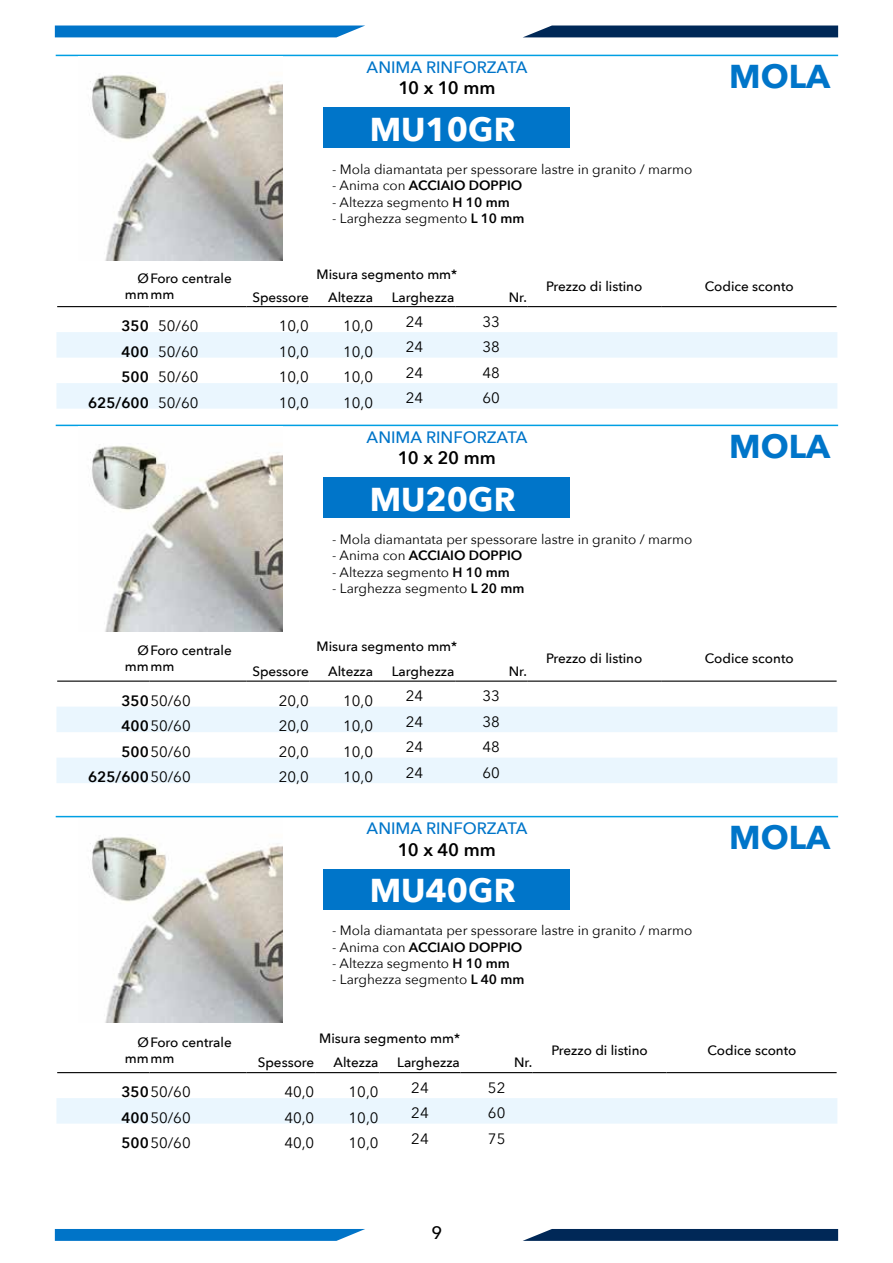
<style>
.page{position:relative;width:893px;height:1263px;background:#fff}
.page>*{position:absolute;margin:0;border:0;box-sizing:border-box;transform-origin:0 0}
.t1{font:700 33px "Avenir Next";color:#fff}
.t2{font:700 33px "Avenir Next";color:#0075c9}
.t3{font:600 18px "Avenir Next";letter-spacing:-.01em;color:#000}
.t4{font:500 18px "Avenir Next";color:#000}
.t5{font:500 16.5px "Avenir Next";color:#0075c9}
.t6{font:15px "Avenir Next";color:#000}
.t7{font:600 15px "Avenir Next";color:#000}
.t8{font:13.5px "Avenir Next";color:#000}
.t9{font:500 13.5px/16.2px "Avenir Next";color:#000}
.t10{font:600 13.5px "Avenir Next";color:#000}
.s1{font-weight:400}
.s2{font-weight:600}
</style>
<div class="page">
<div style="left:55px;top:26px;width:309px;height:11px;background:#0074c8"></div>
<div style="left:524px;top:26px;width:314px;height:11px;background:#002857"></div>
<svg style="left:55px;top:1229px;width:310px;height:12px;background:#0d7bca"></svg>
<svg style="left:523px;top:1229px;width:315px;height:12px;background:#0d3360"></svg>
<hr style="left:56px;top:816px;width:782px;height:1px;background:#009fe3">
<div style="left:324px;top:869px;width:246px;height:40px;background:#0075c9"></div>
<hr style="left:56px;top:425px;width:782px;height:1px;background:#009fe3">
<div style="left:324px;top:478px;width:246px;height:40px;background:#0075c9"></div>
<hr style="left:56px;top:55px;width:782px;height:1px;background:#009fe3">
<img style="left:90px;top:75px;width:193px;height:185px">
<div style="left:324px;top:108px;width:246px;height:40px;background:#0075c9"></div>
<svg style="left:56px;top:332px;width:781px;height:77px;fill:#eaf6fe"></svg>
<hr style="left:57px;top:306px;width:93px;height:1px;background:#000">
<hr style="left:150px;top:306px;width:97px;height:1px;background:#000">
<hr style="left:247px;top:306px;width:63px;height:1px;background:#000">
<hr style="left:310px;top:306px;width:64px;height:1px;background:#000">
<hr style="left:374px;top:306px;width:81px;height:1px;background:#000">
<hr style="left:455px;top:306px;width:72px;height:1px;background:#000">
<hr style="left:527px;top:306px;width:134px;height:1px;background:#000">
<hr style="left:661px;top:306px;width:176px;height:1px;background:#000">
<svg style="left:56px;top:707px;width:781px;height:76px;fill:#eaf6fe"></svg>
<hr style="left:57px;top:680px;width:93px;height:2px;background:#000">
<hr style="left:150px;top:680px;width:97px;height:2px;background:#000">
<hr style="left:247px;top:680px;width:63px;height:2px;background:#000">
<hr style="left:310px;top:680px;width:64px;height:2px;background:#000">
<hr style="left:374px;top:680px;width:81px;height:2px;background:#000">
<hr style="left:455px;top:680px;width:72px;height:2px;background:#000">
<hr style="left:527px;top:680px;width:134px;height:2px;background:#000">
<hr style="left:661px;top:680px;width:176px;height:2px;background:#000">
<div style="left:56px;top:1098px;width:781px;height:25px;background:#eaf6fe"></div>
<hr style="left:57px;top:1072px;width:93px;height:1px;background:#000">
<hr style="left:150px;top:1072px;width:97px;height:1px;background:#000">
<hr style="left:247px;top:1072px;width:68px;height:1px;background:#000">
<hr style="left:315px;top:1072px;width:64px;height:1px;background:#000">
<hr style="left:379px;top:1072px;width:82px;height:1px;background:#000">
<hr style="left:461px;top:1072px;width:72px;height:1px;background:#000">
<hr style="left:533px;top:1072px;width:134px;height:1px;background:#000">
<hr style="left:667px;top:1072px;width:170px;height:1px;background:#000">
<img style="left:90px;top:446px;width:193px;height:185px">
<img style="left:90px;top:837px;width:193px;height:185px">
<p class="t5" style="left:367px;top:53px;width:162px">ANIMA RINFORZATA</p>
<h2 class="t3" style="left:398px;top:73px;width:98px">10 x 10 mm</h2>
<h1 class="t1" style="left:370px;top:101px;width:147px">MU10GR</h1>
<p class="t8" style="left:332px;top:158px;width:362px">- Mola diamantata per spessorare lastre in granito / marmo</p>
<p class="t10" style="left:332px;top:174px;width:192px"><span class="s1">- Anima con</span> ACCIAIO DOPPIO</p>
<p class="t8" style="left:332px;top:190px;width:179px">- Altezza segmento <span class="s2">H 10 mm</span></p>
<p class="t8" style="left:332px;top:207px;width:194px">- Larghezza segmento <span class="s2">L 10 mm</span></p>
<h1 class="t2" style="left:729px;top:48px;width:103px">MOLA</h1>
<p class="t9" style="left:125px;top:269px;width:108px;text-indent:12px">ØForo centrale mmmm</p>
<p class="t9" style="left:316px;top:266px;width:142px">Misura segmento mm*</p>
<p class="t9" style="left:252px;top:289px;width:58px">Spessore</p>
<p class="t9" style="left:328px;top:289px;width:47px">Altezza</p>
<p class="t9" style="left:392px;top:289px;width:64px">Larghezza</p>
<p class="t9" style="left:509px;top:289px;width:20px">Nr.</p>
<p class="t6" style="left:121px;top:313px;width:79px"><span class="s2">350</span> 50/60</p>
<p class="t6" style="left:279px;top:313px;width:31px">10,0</p>
<p class="t6" style="left:343px;top:313px;width:31px">10,0</p>
<p class="t6" style="left:406px;top:309px;width:19px">24</p>
<p class="t6" style="left:483px;top:309px;width:19px">33</p>
<p class="t6" style="left:121px;top:339px;width:79px"><span class="s2">400</span> 50/60</p>
<p class="t6" style="left:279px;top:339px;width:31px">10,0</p>
<p class="t6" style="left:343px;top:339px;width:31px">10,0</p>
<p class="t6" style="left:406px;top:334px;width:19px">24</p>
<p class="t6" style="left:483px;top:334px;width:19px">38</p>
<p class="t6" style="left:121px;top:364px;width:79px"><span class="s2">500</span> 50/60</p>
<p class="t6" style="left:279px;top:364px;width:31px">10,0</p>
<p class="t6" style="left:343px;top:364px;width:31px">10,0</p>
<p class="t6" style="left:406px;top:360px;width:19px">24</p>
<p class="t6" style="left:483px;top:360px;width:19px">48</p>
<p class="t7" style="left:88px;top:390px;width:112px">625/600 <span class="s1">50/60</span></p>
<p class="t6" style="left:279px;top:390px;width:31px">10,0</p>
<p class="t6" style="left:343px;top:390px;width:31px">10,0</p>
<p class="t6" style="left:406px;top:385px;width:19px">24</p>
<p class="t6" style="left:483px;top:385px;width:19px">60</p>
<p class="t5" style="left:367px;top:423px;width:162px">ANIMA RINFORZATA</p>
<h2 class="t3" style="left:398px;top:443px;width:99px">10 x 20 mm</h2>
<h1 class="t1" style="left:370px;top:470px;width:147px">MU20GR</h1>
<p class="t9" style="left:546px;top:277px;width:98px">Prezzo di listino</p>
<p class="t9" style="left:705px;top:277px;width:90px">Codice sconto</p>
<h1 class="t2" style="left:729px;top:417px;width:103px">MOLA</h1>
<p class="t8" style="left:332px;top:528px;width:362px">- Mola diamantata per spessorare lastre in granito / marmo</p>
<p class="t10" style="left:332px;top:544px;width:192px"><span class="s1">- Anima con</span> ACCIAIO DOPPIO</p>
<p class="t8" style="left:332px;top:560px;width:179px">- Altezza segmento <span class="s2">H 10 mm</span></p>
<p class="t8" style="left:332px;top:577px;width:194px">- Larghezza segmento <span class="s2">L 20 mm</span></p>
<p class="t9" style="left:125px;top:642px;width:108px;text-indent:12px">ØForo centrale mmmm</p>
<p class="t9" style="left:316px;top:638px;width:142px">Misura segmento mm*</p>
<p class="t9" style="left:252px;top:663px;width:58px">Spessore</p>
<p class="t9" style="left:328px;top:663px;width:47px">Altezza</p>
<p class="t9" style="left:392px;top:663px;width:64px">Larghezza</p>
<p class="t9" style="left:509px;top:663px;width:20px">Nr.</p>
<p class="t6" style="left:121px;top:688px;width:71px"><span class="s2">350</span>50/60</p>
<p class="t6" style="left:279px;top:688px;width:31px">20,0</p>
<p class="t6" style="left:343px;top:688px;width:31px">10,0</p>
<p class="t6" style="left:406px;top:683px;width:19px">24</p>
<p class="t6" style="left:483px;top:683px;width:19px">33</p>
<p class="t6" style="left:121px;top:713px;width:71px"><span class="s2">400</span>50/60</p>
<p class="t6" style="left:279px;top:713px;width:31px">20,0</p>
<p class="t6" style="left:343px;top:713px;width:31px">10,0</p>
<p class="t6" style="left:406px;top:709px;width:19px">24</p>
<p class="t6" style="left:483px;top:709px;width:19px">38</p>
<p class="t6" style="left:121px;top:739px;width:71px"><span class="s2">500</span>50/60</p>
<p class="t6" style="left:279px;top:739px;width:31px">20,0</p>
<p class="t6" style="left:343px;top:739px;width:31px">10,0</p>
<p class="t6" style="left:406px;top:734px;width:19px">24</p>
<p class="t6" style="left:483px;top:734px;width:19px">48</p>
<p class="t7" style="left:88px;top:764px;width:104px">625/600<span class="s1">50/60</span></p>
<p class="t6" style="left:279px;top:764px;width:31px">20,0</p>
<p class="t6" style="left:343px;top:764px;width:31px">10,0</p>
<p class="t6" style="left:406px;top:760px;width:19px">24</p>
<p class="t6" style="left:483px;top:760px;width:19px">60</p>
<p class="t5" style="left:367px;top:814px;width:162px">ANIMA RINFORZATA</p>
<h2 class="t3" style="left:398px;top:834px;width:99px">10 x 40 mm</h2>
<h1 class="t1" style="left:370px;top:862px;width:147px">MU40GR</h1>
<p class="t9" style="left:546px;top:650px;width:98px">Prezzo di listino</p>
<p class="t9" style="left:705px;top:650px;width:90px">Codice sconto</p>
<h1 class="t2" style="left:729px;top:809px;width:103px">MOLA</h1>
<p class="t8" style="left:332px;top:919px;width:362px">- Mola diamantata per spessorare lastre in granito / marmo</p>
<p class="t10" style="left:332px;top:935px;width:192px"><span class="s1">- Anima con</span> ACCIAIO DOPPIO</p>
<p class="t8" style="left:332px;top:952px;width:179px">- Altezza segmento <span class="s2">H 10 mm</span></p>
<p class="t8" style="left:332px;top:968px;width:194px">- Larghezza segmento <span class="s2">L 40 mm</span></p>
<p class="t9" style="left:125px;top:1033px;width:108px;text-indent:12px">ØForo centrale mmmm</p>
<p class="t9" style="left:319px;top:1029px;width:142px">Misura segmento mm*</p>
<p class="t9" style="left:258px;top:1054px;width:58px">Spessore</p>
<p class="t9" style="left:334px;top:1054px;width:47px">Altezza</p>
<p class="t9" style="left:397px;top:1054px;width:64px">Larghezza</p>
<p class="t9" style="left:514px;top:1054px;width:20px">Nr.</p>
<p class="t6" style="left:121px;top:1079px;width:71px"><span class="s2">350</span>50/60</p>
<p class="t6" style="left:284px;top:1079px;width:31px">40,0</p>
<p class="t6" style="left:349px;top:1079px;width:31px">10,0</p>
<p class="t6" style="left:411px;top:1075px;width:19px">24</p>
<p class="t6" style="left:488px;top:1075px;width:19px">52</p>
<p class="t6" style="left:121px;top:1105px;width:71px"><span class="s2">400</span>50/60</p>
<p class="t6" style="left:284px;top:1105px;width:31px">40,0</p>
<p class="t6" style="left:349px;top:1105px;width:31px">10,0</p>
<p class="t6" style="left:411px;top:1100px;width:19px">24</p>
<p class="t6" style="left:488px;top:1100px;width:19px">60</p>
<p class="t6" style="left:121px;top:1130px;width:71px"><span class="s2">500</span>50/60</p>
<p class="t6" style="left:284px;top:1130px;width:31px">40,0</p>
<p class="t6" style="left:349px;top:1130px;width:31px">10,0</p>
<p class="t6" style="left:411px;top:1126px;width:19px">24</p>
<p class="t6" style="left:488px;top:1126px;width:19px">75</p>
<p class="t9" style="left:551px;top:1041px;width:98px">Prezzo di listino</p>
<p class="t9" style="left:707px;top:1041px;width:90px">Codice sconto</p>
<h2 class="t4" style="left:431px;top:1218px;width:12px">9</h2>
</div>
